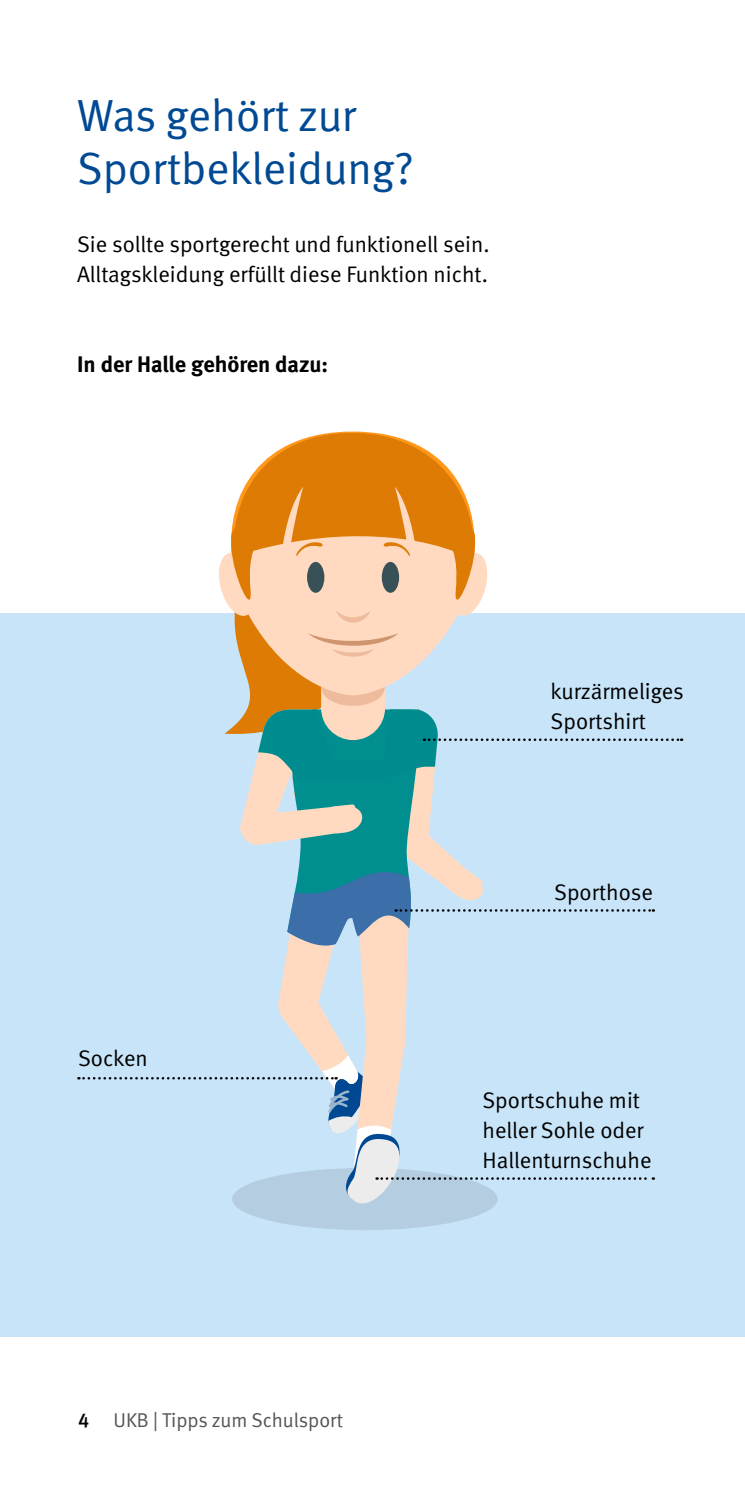
<style>
.page{position:relative;width:745px;height:1489px;background:#fff}
.page>*{position:absolute;margin:0;border:0;box-sizing:border-box;transform-origin:0 0}
.t1{font:45px/52.5px "DGUV Meta";color:#004993}
.t2{font:22.5px/30.2px "DGUV Meta";color:#000}
.t3{font:700 22.5px "DGUV Meta";color:#000}
.t4{font:20px "DGUV Meta";color:#565656}
.s1{font-weight:500;color:#000}
</style>
<div class="page">
<div style="left:0;top:613px;width:744px;height:723px;background:#c8e4f9"></div>
<div style="left:232px;top:1167px;width:265px;height:63px;background:#b4cde0;border-radius:50%"></div>
<svg style="left:234px;top:627px;width:216px;height:6px"></svg>
<svg style="left:219px;top:433px;width:269px;height:194px"></svg>
<svg style="left:78px;top:633px;width:603px;height:582px"></svg>
<h1 class="t1" style="left:77px;top:90px;width:338px">Was gehört zur<br>Sportbekleidung?</h1>
<p class="t2" style="left:77px;top:229px;width:413px">Sie sollte sportgerecht und funktionell sein.<br>Alltagskleidung erfüllt diese Funktion nicht.</p>
<p class="t3" style="left:77px;top:351px;width:252px">In der Halle gehören dazu:</p>
<p class="t2" style="left:78px;top:1043px;width:71px">Socken</p>
<p class="t4" style="left:78px;top:1408px;width:266px"><span class="s1">4</span> UKB | Tipps zum Schulsport</p>
<p class="t2" style="left:550px;top:676px;width:135px">kurzärmeliges<br>Sportshirt</p>
<p class="t2" style="left:554px;top:877px;width:100px">Sporthose</p>
<p class="t2" style="left:482px;top:1085px;width:170px">Sportschuhe mit heller Sohle oder<br>Hallenturnschuhe</p>
</div>
